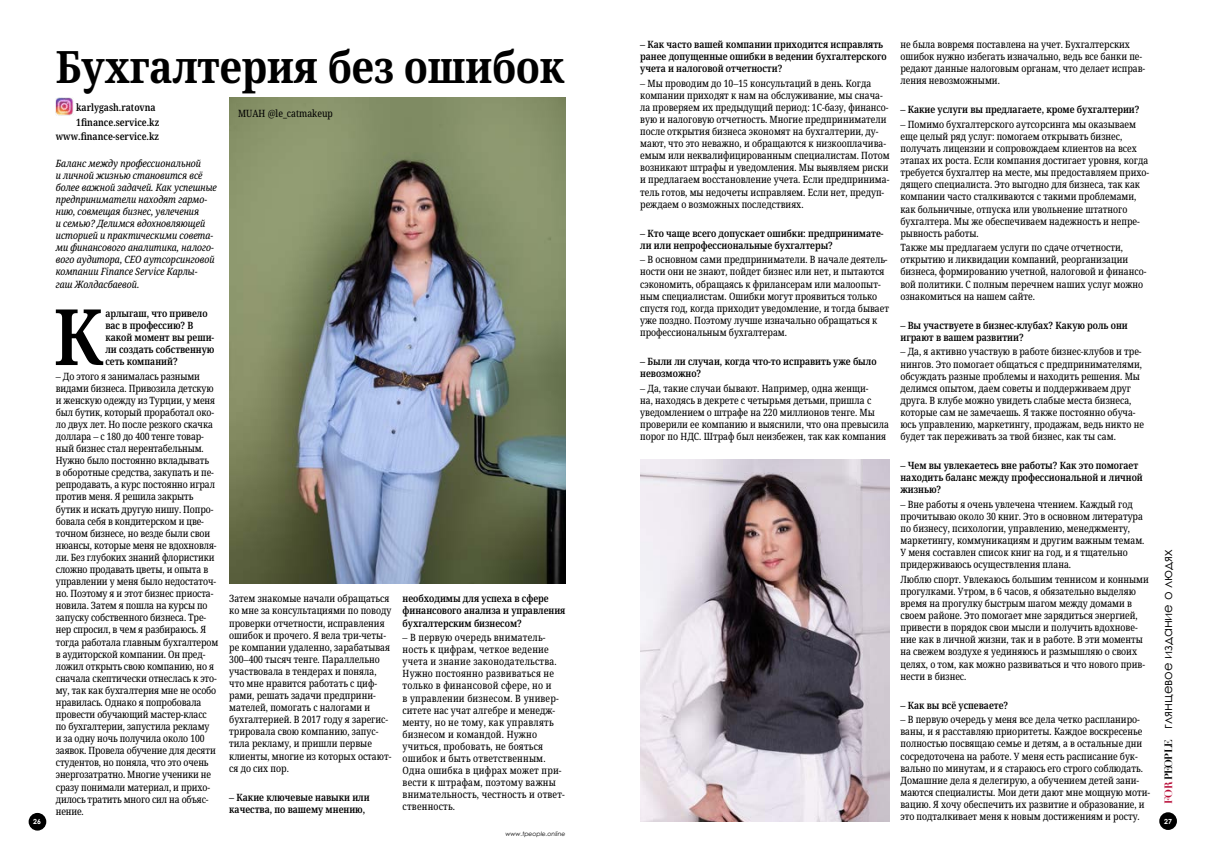
<style>
.page{position:relative;width:1206px;height:859px;background:#fff}
.page>*{position:absolute;margin:0;border:0;box-sizing:border-box;transform-origin:0 0}
.t1{font:600 77.7px "Noto Serif Condensed";color:#000}
.t2{font:700 44.62px "Noto Serif Condensed";color:#000}
.t3{font:13.12px "Century Gothic";color:#000}
.t4{font:10.06px/12.1px "Noto Serif Condensed";color:#000}
.t5{font:600 10.06px/12.1px "Noto Serif Condensed";color:#000}
.t6{font:10.06px/12.1px "Noto Serif Condensed";letter-spacing:.02em;color:#000}
.t7{font:italic 10.06px/12.1px "Noto Serif Condensed";color:#000}
.t8{font:700 7px "Century Gothic";color:#fff}
.t9{font:italic 6.12px "Century Gothic";color:#000}
.s1{font-family:"Didot";font-weight:700;font-size:10.5px;color:#b70b36}
.s2{font-family:"Didot";font-weight:700;font-size:10.5px}
</style>
<div class="page">
<div style="left:1159px;top:812px;width:17px;height:17px;background:#000;border-radius:50%"></div>
<div style="left:29px;top:812px;width:17px;height:18px;background:#000;border-radius:50%"></div>
<img style="left:229px;top:98px;width:337px;height:485px">
<img style="left:56px;top:98px;width:17px;height:17px">
<img style="left:640px;top:459px;width:250px;height:361px">
<p class="t4" style="left:900px;top:39px;width:246px">не была вовремя поставлена на учет. Бухгалтерских ошибок нужно избегать изначально, ведь все банки пе&shy;редают данные налоговым органам, что делает исправ&shy;ления невозможными.</p>
<p class="t5" style="left:900px;top:104px;width:240px">– Какие услуги вы предлагаете, кроме бухгалтерии?</p>
<p class="t4" style="left:900px;top:118px;width:250px">– Помимо бухгалтерского аутсорсинга мы оказываем еще целый ряд услуг: помогаем открывать бизнес, получать лицензии и сопровождаем клиентов на всех этапах их роста. Если компания достигает уровня, когда требуется бухгалтер на месте, мы предоставляем прихо&shy;дящего специалиста. Это выгодно для бизнеса, так как компании часто сталкиваются с такими проблемами, как больничные, отпуска или увольнение штатного бухгалтера. Мы же обеспечиваем надежность и непре&shy;рывность работы.</p>
<p class="t4" style="left:900px;top:242px;width:247px">Также мы предлагаем услуги по сдаче отчетности, открытию и ликвидации компаний, реорганизации бизнеса, формированию учетной, налоговой и финансо&shy;вой политики. С полным перечнем наших услуг можно ознакомиться на нашем сайте.</p>
<p class="t5" style="left:900px;top:319px;width:229px">– Вы участвуете в бизнес-клубах? Какую роль они играют в вашем развитии?</p>
<p class="t4" style="left:900px;top:346px;width:245px">– Да, я активно участвую в работе бизнес-клубов и тре&shy;нингов. Это помогает общаться с предпринимателями, обсуждать разные проблемы и находить решения. Мы делимся опытом, даем советы и поддерживаем друг друга. В клубе можно увидеть слабые места бизнеса, которые сам не замечаешь. Я также постоянно обуча&shy;юсь управлению, маркетингу, продажам, ведь никто не будет так переживать за твой бизнес, как ты сам.</p>
<p class="t5" style="left:900px;top:459px;width:244px">– Чем вы увлекаетесь вне работы? Как это помогает находить баланс между профессиональной и личной жизнью?</p>
<p class="t4" style="left:900px;top:498px;width:245px">– Вне работы я очень увлечена чтением. Каждый год прочитываю около 30 книг. Это в основном литература по бизнесу, психологии, управлению, менеджменту, маркетингу, коммуникациям и другим важным темам.<br>У меня составлен список книг на год, и я тщательно придерживаюсь осуществления плана.</p>
<p class="t4" style="left:900px;top:573px;width:250px">Люблю спорт. Увлекаюсь большим теннисом и конными прогулками. Утром, в 6 часов, я обязательно выделяю время на прогулку быстрым шагом между домами в своем районе. Это помогает мне зарядиться энергией, привести в порядок свои мысли и получить вдохнове&shy;ние как в личной жизни, так и в работе. В эти моменты на свежем воздухе я уединяюсь и размышляю о своих целях, о том, как можно развиваться и что нового прив&shy;нести в бизнес.</p>
<p class="t5" style="left:900px;top:699px;width:109px">– Как вы всё успеваете?</p>
<p class="t4" style="left:900px;top:713px;width:251px">– В первую очередь у меня все дела четко распланиро&shy;ваны, и я расставляю приоритеты. Каждое воскресенье полностью посвящаю семье и детям, а в остальные дни сосредоточена на работе. У меня есть расписание бук&shy;вально по минутам, и я стараюсь его строго соблюдать.<br>Домашние дела я делегирую, а обучением детей зани&shy;маются специалисты. Мои дети дают мне мощную моти&shy;вацию. Я хочу обеспечить их развитие и образование, и это подталкивает меня к новым достижениям и росту.</p>
<p class="t5" style="left:640px;top:39px;width:248px">– Как часто вашей компании приходится исправлять ранее допущенные ошибки в ведении бухгалтерского учета и налоговой отчетности?</p>
<p class="t4" style="left:640px;top:77px;width:251px">– Мы проводим до 10–15 консультаций в день. Когда компании приходят к нам на обслуживание, мы снача&shy;ла проверяем их предыдущий период: 1С-базу, финансо&shy;вую и налоговую отчетность. Многие предприниматели после открытия бизнеса экономят на бухгалтерии, ду&shy;мают, что это неважно, и обращаются к низкооплачива&shy;емым или неквалифицированным специалистам. Потом возникают штрафы и уведомления. Мы выявляем риски и предлагаем восстановление учета. Если предпринима&shy;тель готов, мы недочеты исправляем. Если нет, предуп&shy;реждаем о возможных последствиях.</p>
<p class="t5" style="left:640px;top:227px;width:245px">– Кто чаще всего допускает ошибки: предпринимате&shy;ли или непрофессиональные бухгалтеры?</p>
<p class="t4" style="left:640px;top:254px;width:250px">– В основном сами предприниматели. В начале деятель&shy;ности они не знают, пойдет бизнес или нет, и пытаются сэкономить, обращаясь к фрилансерам или малоопыт&shy;ным специалистам. Ошибки могут проявиться только спустя год, когда приходит уведомление, и тогда бывает уже поздно. Поэтому лучше изначально обращаться к профессиональным бухгалтерам.</p>
<p class="t5" style="left:640px;top:355px;width:238px">– Были ли случаи, когда что-то исправить уже было невозможно?</p>
<p class="t4" style="left:640px;top:382px;width:250px">– Да, такие случаи бывают. Например, одна женщи-<br>на, находясь в декрете с четырьмя детьми, пришла с уведомлением о штрафе на 220 миллионов тенге. Мы проверили ее компанию и выяснили, что она превысила порог по НДС. Штраф был неизбежен, так как компания</p>
<h2 class="t2" style="left:56px;top:35px;width:510px">Бухгалтерия без ошибок</h2>
<p class="t4" style="left:238px;top:108px;width:96px">MUAH @le_catmakeup</p>
<p class="t5" style="left:76px;top:102px;width:81px">karlygash.ratovna</p>
<p class="t5" style="left:76px;top:116px;width:85px">1finance.service.kz</p>
<p class="t5" style="left:56px;top:131px;width:105px">www.finance-service.kz</p>
<p class="t7" style="left:56px;top:157px;width:163px">Баланс между профессиональной<br>и личной жизнью становится всё более важной задачей. Как успешные предприниматели находят гармо&shy;нию, совмещая бизнес, увлечения<br>и семью? Делимся вдохновляющей историей и практическими совета&shy;ми финансового аналитика, налого&shy;вого аудитора, СЕО аутсорсинговой компании Finance Service Карлы-<br>гаш Жолдасбаевой.</p>
<h1 class="t1" style="left:54px;top:283px;width:51px">К</h1>
<p class="t5" style="left:105px;top:307px;width:111px">арлыгаш, что привело вас в профессию? В какой момент вы реши&shy;ли создать собственную сеть компаний?</p>
<p class="t4" style="left:56px;top:370px;width:164px">– До этого я занималась разными видами бизнеса. Привозила детскую и женскую одежду из Турции, у меня был бутик, который проработал око&shy;ло двух лет. Но после резкого скачка доллара – с 180 до 400 тенге товар&shy;ный бизнес стал нерентабельным.<br>Нужно было постоянно вкладывать<br>в оборотные средства, закупать и пе&shy;репродавать, а курс постоянно играл против меня. Я решила закрыть бутик и искать другую нишу. Попро&shy;бовала себя в кондитерском и цве&shy;точном бизнесе, но везде были свои нюансы, которые меня не вдохновля&shy;ли. Без глубоких знаний флористики сложно продавать цветы, и опыта в управлении у меня было недостаточ&shy;но. Поэтому я и этот бизнес приоста&shy;новила. Затем я пошла на курсы по запуску собственного бизнеса. Тре&shy;нер спросил, в чем я разбираюсь. Я тогда работала главным бухгалтером в аудиторской компании. Он пред&shy;ложил открыть свою компанию, но я сначала скептически отнеслась к это&shy;му, так как бухгалтерия мне не особо нравилась. Однако я попробовала провести обучающий мастер-класс по бухгалтерии, запустила рекламу<br>и за одну ночь получила около 100 заявок. Провела обучение для десяти студентов, но поняла, что это очень энергозатратно. Многие ученики не сразу понимали материал, и прихо&shy;дилось тратить много сил на объяс&shy;нение.</p>
<h3 class="t3" style="left:1158px;top:803px;width:256px;rotate:-90deg"><span class="s1">FOR</span> <span class="s2">PEOPLE</span> глянцевое издание о людях</h3>
<p class="t4" style="left:229px;top:592px;width:164px">Затем знакомые начали обращаться ко мне за консультациями по поводу проверки отчетности, исправления ошибок и прочего. Я вела три-четы&shy;ре компании удаленно, зарабатывая<br>300–400 тысяч тенге. Параллельно участвовала в тендерах и поняла, что мне нравится работать с циф&shy;рами, решать задачи предприни&shy;мателей, помогать с налогами и бухгалтерией. В 2017 году я зарегис&shy;трировала свою компанию, запус&shy;тила рекламу, и пришли первые клиенты, многие из которых остают&shy;ся до сих пор.</p>
<p class="t5" style="left:229px;top:791px;width:142px">– Какие ключевые навыки или качества, по вашему мнению,</p>
<p class="t5" style="left:402px;top:592px;width:164px">необходимы для успеха в сфере финансового анализа и управления бухгалтерским бизнесом?</p>
<p class="t6" style="left:402px;top:631px;width:164px">– В первую очередь вниматель&shy;ность к цифрам, четкое ведение учета и знание законодательства.<br>Нужно постоянно развиваться не только в финансовой сфере, но и<br>в управлении бизнесом. В универ&shy;ситете нас учат алгебре и менедж&shy;менту, но не тому, как управлять бизнесом и командой. Нужно учиться, пробовать, не бояться ошибок и быть ответственным.<br>Одна ошибка в цифрах может при&shy;вести к штрафам, поэтому важны внимательность, честность и ответ&shy;ственность.</p>
<p class="t8" style="left:33px;top:816px;width:9px">26</p>
<p class="t8" style="left:1164px;top:815px;width:9px">27</p>
<p class="t9" style="left:505px;top:829px;width:62px">www.tpeople.online</p>
</div>
